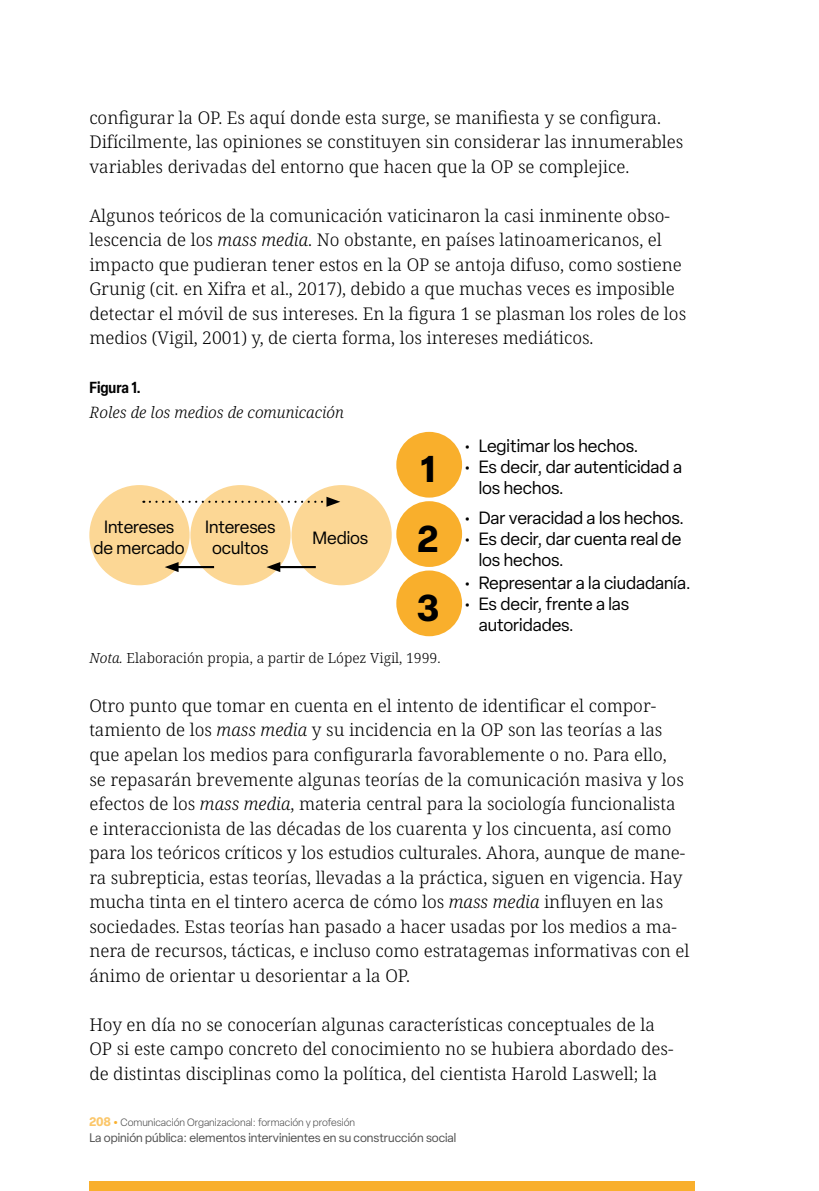
<style>
.page{position:relative;width:819px;height:1191px;background:#fff}
.page>*{position:absolute;margin:0;border:0;box-sizing:border-box;transform-origin:0 0}
.t1{font:700 36.75px/69.3px "Elza";color:#000}
.t2{font:17.5px/24.5px "Noto Serif";color:#000}
.t3{font:17.5px/21px "Elza";color:#000}
.pie{font:italic 15.75px/24.5px "Noto Serif";color:#000}
.creditos{font:14px "Noto Serif";color:#000}
.t4{font:12.25px "Elza";color:#4d4d4d}
.t5{font:300 10.5px "Elza";color:#4d4d4d}
.s1{font-style:italic}
.s2{font-family:"Elza";font-weight:600;font-style:normal;font-stretch:condensed}
.s3{font-weight:700;font-size:12.25px;color:#fbc76b}
.s4{font-weight:700;font-size:12.25px;color:#f9af2c}
</style>
<div class="page">
<div style="left:89px;top:1181px;width:154px;height:10px;background:#f9af2c"></div>
<div style="left:240px;top:1181px;width:153px;height:10px;background:#f9af2c"></div>
<div style="left:391px;top:1181px;width:153px;height:10px;background:#f9af2c"></div>
<div style="left:541px;top:1181px;width:153px;height:10px;background:#f9af2c"></div>
<div style="left:396px;top:432px;width:66px;height:65px;background:#f9af2c;border-radius:50%"></div>
<div style="left:89px;top:485px;width:101px;height:100px;background:#fcd795;border-radius:50%"></div>
<div style="left:190px;top:485px;width:101px;height:100px;background:#fcd795;border-radius:50%"></div>
<div style="left:291px;top:485px;width:101px;height:100px;background:#fcd795;border-radius:50%"></div>
<div style="left:396px;top:501px;width:66px;height:66px;background:#f9af2c;border-radius:50%"></div>
<div style="left:396px;top:570px;width:66px;height:66px;background:#f9af2c;border-radius:50%"></div>
<hr style="left:276px;top:566px;width:40px;height:2px;background:#000">
<svg style="left:266px;top:562px;width:14px;height:10px"></svg>
<hr style="left:175px;top:566px;width:39px;height:2px;background:#000">
<svg style="left:165px;top:562px;width:13px;height:10px"></svg>
<svg style="left:150px;top:497px;width:190px;height:10px"></svg>
<p class="t2" style="left:89px;top:106px;width:595px">configurar la OP. Es aquí donde esta surge, se manifiesta y se configura.<br>Difícilmente, las opiniones se constituyen sin considerar las innumerables variables derivadas del entorno que hacen que la OP se complejice.</p>
<p class="t2" style="left:89px;top:204px;width:598px">Algunos teóricos de la comunicación vaticinaron la casi inminente obso&shy;lescencia de los <span class="s1">mass media</span>. No obstante, en países latinoamericanos, el impacto que pudieran tener estos en la OP se antoja difuso, como sostiene Grunig (cit. en Xifra et al., 2017), debido a que muchas veces es imposible detectar el móvil de sus intereses. En la figura 1 se plasman los roles de los medios (Vigil, 2001) y, de cierta forma, los intereses mediáticos.</p>
<p class="pie" style="left:89px;top:376px;width:256px"><span class="s2">Figura 1.<br></span>Roles de los medios de comunicación</p>
<h1 class="t1" style="left:420px;top:433px;width:17px">1</h1>
<p class="t3" style="left:94px;top:516px;width:93px;text-align:center">Intereses de mercado</p>
<p class="t3" style="left:205px;top:516px;width:72px;text-align:center">Intereses ocultos</p>
<p class="t3" style="left:312px;top:527px;width:57px">Medios</p>
<h1 class="t1" style="left:417px;top:503px;width:24px">2<br>3</h1>
<p class="t3" style="left:464px;top:436px;width:176px">• Legitimar los hechos.</p>
<p class="t3" style="left:478px;top:457px;width:205px;text-indent:-15px">• Es decir, dar autenticidad a los hechos.</p>
<p class="t3" style="left:464px;top:507px;width:222px">• Dar veracidad a los hechos.</p>
<p class="t3" style="left:478px;top:528px;width:204px;text-indent:-15px">• Es decir, dar cuenta real de los hechos.</p>
<p class="t3" style="left:464px;top:573px;width:228px">• Representar a la ciudadanía.</p>
<p class="t3" style="left:478px;top:594px;width:152px;text-indent:-15px">• Es decir, frente a las autoridades.</p>
<p class="creditos" style="left:89px;top:648px;width:353px"><span class="s1">Nota.</span> Elaboración propia, a partir de López Vigil, 1999.</p>
<p class="t2" style="left:89px;top:694px;width:601px">Otro punto que tomar en cuenta en el intento de identificar el compor&shy;tamiento de los <span class="s1">mass media</span> y su incidencia en la OP son las teorías a las que apelan los medios para configurarla favorablemente o no. Para ello,<br>se repasarán brevemente algunas teorías de la comunicación masiva y los efectos de los <span class="s1">mass media</span>, materia central para la sociología funcionalista<br>e interaccionista de las décadas de los cuarenta y los cincuenta, así como para los teóricos críticos y los estudios culturales. Ahora, aunque de mane&shy;ra subrepticia, estas teorías, llevadas a la práctica, siguen en vigencia. Hay mucha tinta en el tintero acerca de cómo los <span class="s1">mass media</span> influyen en las sociedades. Estas teorías han pasado a hacer usadas por los medios a ma&shy;nera de recursos, tácticas, e incluso como estratagemas informativas con el ánimo de orientar u desorientar a la OP.</p>
<p class="t2" style="left:89px;top:1012px;width:585px">Hoy en día no se conocerían algunas características conceptuales de la<br>OP si este campo concreto del conocimiento no se hubiera abordado des&shy;de distintas disciplinas como la política, del cientista Harold Laswell; la</p>
<p class="t5" style="left:89px;top:1115px;width:267px"><span class="s3">208</span> <span class="s4">•</span> Comunicación Organizacional: formación y profesión</p>
<p class="t4" style="left:89px;top:1129px;width:368px">La opinión pública: elementos intervinientes en su construcción social</p>
</div>
